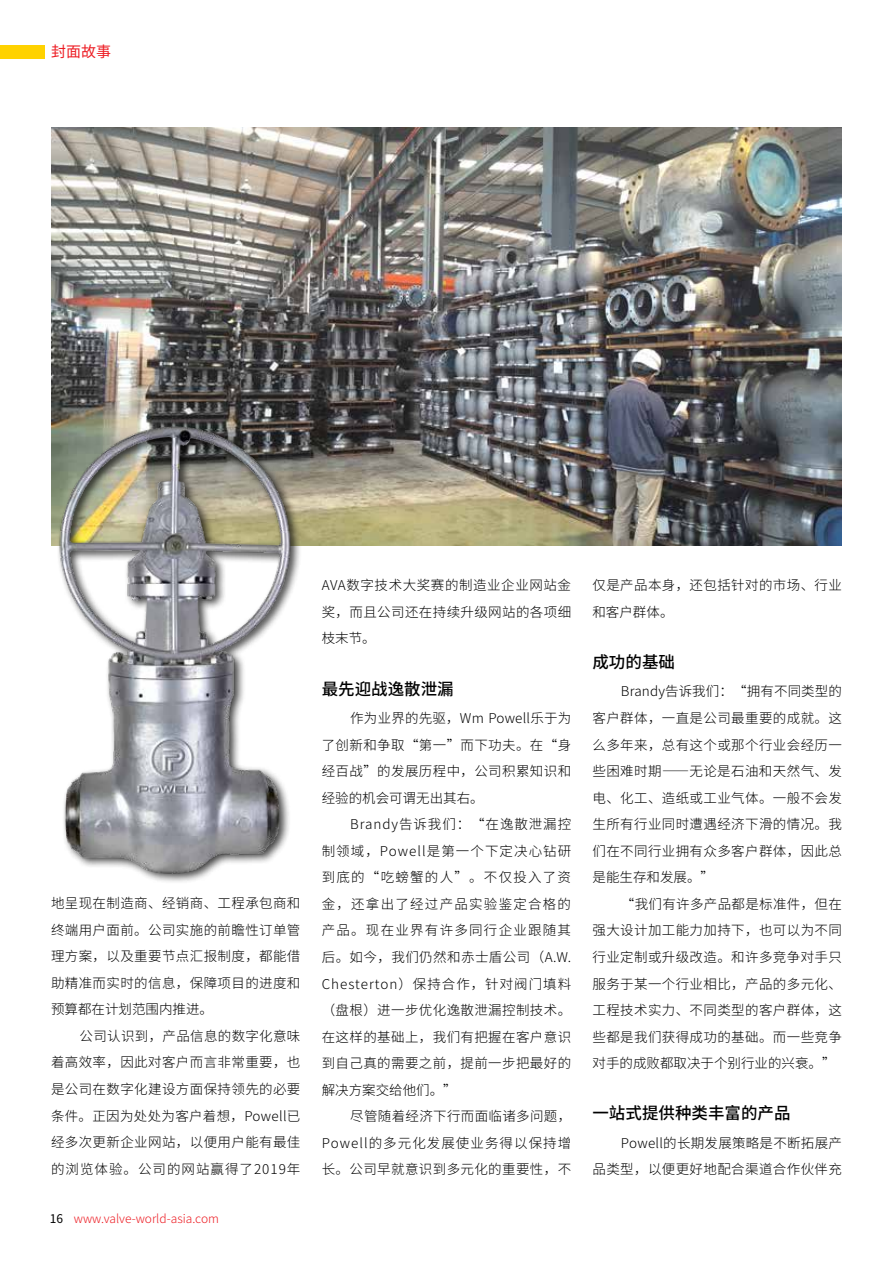
<style>
.page{position:relative;width:893px;height:1263px;background:#fff}
.page>*{position:absolute;margin:0;border:0;box-sizing:border-box;transform-origin:0 0}
.t1{font:500 16.5px "Source Han Sans CN";color:#000}
.t2{font:15px "Source Han Sans CN";color:#ed1c23}
.t3{font:300 13.5px/26.5px "Source Han Sans CN";letter-spacing:.03em;color:#000;text-align:justify}
.t4{font:300 13.5px "Source Han Sans CN";letter-spacing:.075em;color:#000}
.t5{font:300 13.5px "Source Han Sans CN";color:#000}
.t6{font:300 13.5px "Source Han Sans CN";letter-spacing:.09em;color:#000}
.t7{font:300 13.5px "Source Han Sans CN";letter-spacing:.01em;color:#000}
.t8{font:300 13.5px "Source Han Sans CN";letter-spacing:.07em;color:#000}
.t9{font:300 12px "Source Han Sans CN";color:#ed1c23}
.s1{font-weight:400;color:#000}
</style>
<div class="page">
<div style="left:0;top:45px;width:45px;height:14px;background:#ffd200"></div>
<img style="left:51px;top:128px;width:791px;height:418px">
<img style="left:51px;top:412px;width:271px;height:470px">
<p class="t2" style="left:51px;top:43px;width:61px">封面故事</p>
<p class="t3" style="left:51px;top:890px;width:251px">地呈现在制造商、经销商、工程承包商和</p>
<p class="t3" style="left:51px;top:917px;width:251px">终端用户面前。公司实施的前瞻性订单管</p>
<p class="t3" style="left:51px;top:943px;width:251px">理方案，以及重要节点汇报制度，都能借</p>
<p class="t3" style="left:51px;top:970px;width:251px">助精准而实时的信息，保障项目的进度和</p>
<p class="t5" style="left:51px;top:1002px;width:163px">预算都在计划范围内推进。</p>
<p class="t3" style="left:80px;top:1023px;width:222px">公司认识到，产品信息的数字化意味</p>
<p class="t3" style="left:51px;top:1049px;width:251px">着高效率，因此对客户而言非常重要，也</p>
<p class="t3" style="left:51px;top:1076px;width:251px">是公司在数字化建设方面保持领先的必要</p>
<p class="t3" style="left:51px;top:1102px;width:251px">条件。正因为处处为客户着想，Powell已</p>
<p class="t3" style="left:51px;top:1129px;width:251px">经多次更新企业网站，以便用户能有最佳</p>
<p class="t4" style="left:51px;top:1161px;width:251px">的浏览体验。公司的网站赢得了2019年</p>
<p class="t9" style="left:50px;top:1212px;width:171px"><span class="s1">16</span> www.valve-world-asia.com</p>
<p class="t3" style="left:322px;top:572px;width:251px">AVA数字技术大奖赛的制造业企业网站金奖，而且公司还在持续升级网站的各项细枝末节。</p>
<p class="t1" style="left:322px;top:679px;width:134px">最先迎战逸散泄漏</p>
<p class="t3" style="left:350px;top:705px;width:222px">作为业界的先驱，Wm Powell乐于为</p>
<p class="t3" style="left:322px;top:732px;width:251px">了创新和争取“第一”而下功夫。在“身</p>
<p class="t3" style="left:322px;top:758px;width:251px">经百战”的发展历程中，公司积累知识和</p>
<p class="t5" style="left:322px;top:790px;width:163px">经验的机会可谓无出其右。</p>
<p class="t8" style="left:350px;top:817px;width:222px">Brandy告诉我们：“在逸散泄漏控</p>
<p class="t4" style="left:322px;top:843px;width:251px">制领域，Powell是第一个下定决心钻研</p>
<p class="t6" style="left:322px;top:870px;width:251px">到底的“吃螃蟹的人”。不仅投入了资</p>
<p class="t6" style="left:322px;top:896px;width:251px">金，还拿出了经过产品实验鉴定合格的</p>
<p class="t6" style="left:322px;top:923px;width:251px">产品。现在业界有许多同行企业跟随其</p>
<p class="t3" style="left:322px;top:944px;width:251px">后。如今，我们仍然和赤士盾公司（A.W.</p>
<p class="t4" style="left:322px;top:976px;width:251px">Chesterton）保持合作，针对阀门填料</p>
<p class="t3" style="left:322px;top:997px;width:251px">（盘根）进一步优化逸散泄漏控制技术。</p>
<p class="t3" style="left:322px;top:1024px;width:251px">在这样的基础上，我们有把握在客户意识</p>
<p class="t3" style="left:322px;top:1050px;width:251px">到自己真的需要之前，提前一步把最好的</p>
<p class="t5" style="left:322px;top:1082px;width:136px">解决方案交给他们。”</p>
<p class="t3" style="left:350px;top:1103px;width:222px">尽管随着经济下行而面临诸多问题，</p>
<p class="t4" style="left:322px;top:1135px;width:251px">Powell的多元化发展使业务得以保持增</p>
<p class="t3" style="left:322px;top:1156px;width:251px">长。公司早就意识到多元化的重要性，不</p>
<p class="t3" style="left:592px;top:572px;width:251px">仅是产品本身，还包括针对的市场、行业和客户群体。</p>
<p class="t1" style="left:592px;top:653px;width:84px">成功的基础</p>
<p class="t7" style="left:621px;top:684px;width:223px">Brandy告诉我们：“拥有不同类型的</p>
<p class="t3" style="left:592px;top:705px;width:251px">客户群体，一直是公司最重要的成就。这</p>
<p class="t3" style="left:592px;top:732px;width:251px">么多年来，总有这个或那个行业会经历一</p>
<p class="t3" style="left:592px;top:758px;width:251px">些困难时期——无论是石油和天然气、发</p>
<p class="t3" style="left:592px;top:785px;width:251px">电、化工、造纸或工业气体。一般不会发</p>
<p class="t3" style="left:592px;top:811px;width:251px">生所有行业同时遭遇经济下滑的情况。我</p>
<p class="t3" style="left:592px;top:838px;width:251px">们在不同行业拥有众多客户群体，因此总</p>
<p class="t5" style="left:592px;top:870px;width:123px">是能生存和发展。”</p>
<p class="t3" style="left:621px;top:891px;width:222px">“我们有许多产品都是标准件，但在</p>
<p class="t3" style="left:592px;top:917px;width:251px">强大设计加工能力加持下，也可以为不同</p>
<p class="t3" style="left:592px;top:944px;width:251px">行业定制或升级改造。和许多竞争对手只</p>
<p class="t3" style="left:592px;top:971px;width:251px">服务于某一个行业相比，产品的多元化、</p>
<p class="t3" style="left:592px;top:997px;width:251px">工程技术实力、不同类型的客户群体，这</p>
<p class="t3" style="left:592px;top:1024px;width:251px">些都是我们获得成功的基础。而一些竞争</p>
<p class="t5" style="left:592px;top:1056px;width:244px">对手的成败都取决于个别行业的兴衰。”</p>
<p class="t1" style="left:592px;top:1104px;width:199px">一站式提供种类丰富的产品</p>
<p class="t3" style="left:592px;top:1130px;width:251px;text-align:right">Powell的长期发展策略是不断拓展产<br>品类型，以便更好地配合渠道合作伙伴充</p>
</div>
